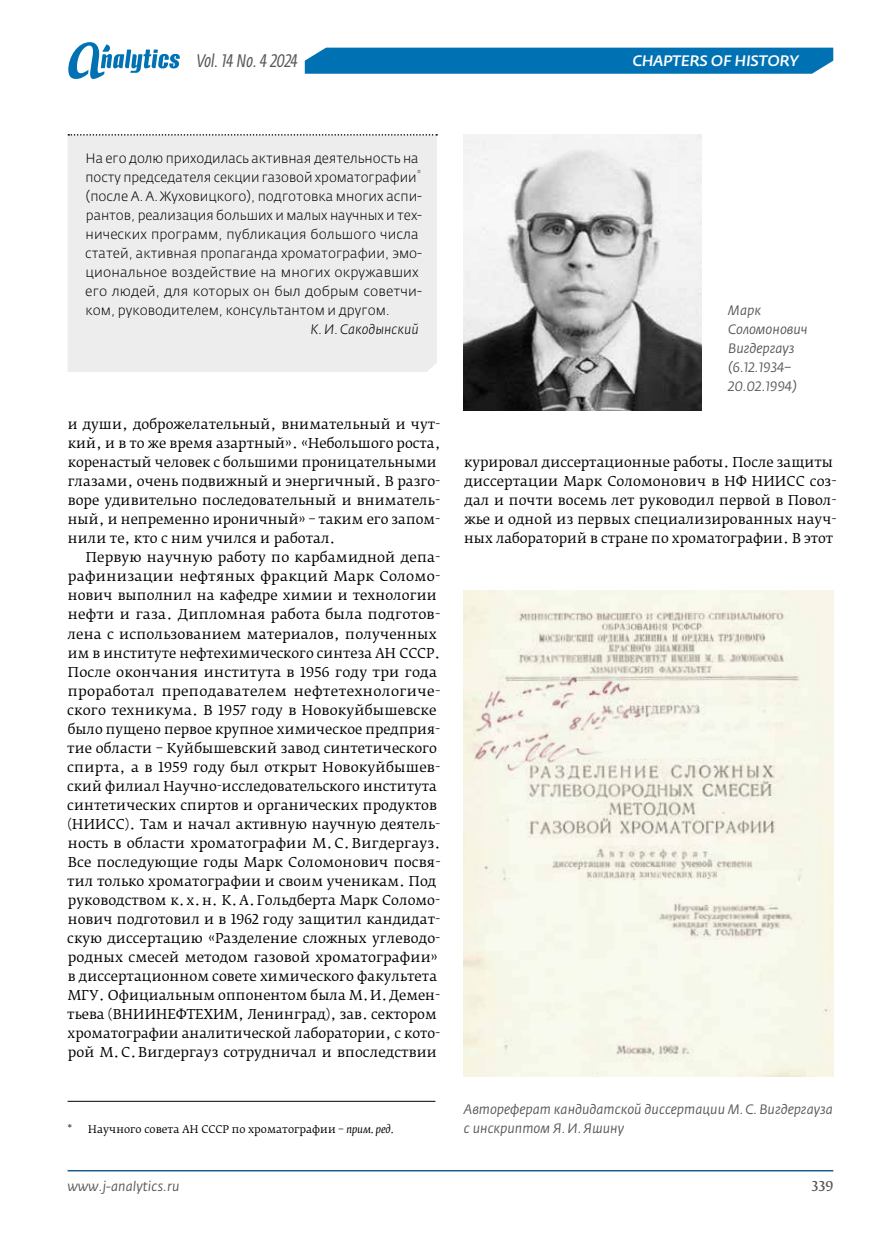
<style>
.page{position:relative;width:881px;height:1234px;background:#fff}
.page>*{position:absolute;margin:0;border:0;box-sizing:border-box;transform-origin:0 0}
.t1{font:italic 18px "Fedra Sans Cond Pro";color:#575756}
.t2{font:italic 500 15px "Fedra Sans Pro";letter-spacing:.01em;color:#fff}
.t3{font:13.5px/19px "Fedra Serif B Pro";color:#000}
.t4{font:300 13.5px/19px "Fedra Sans Pro";color:#000}
.t5{font:italic 13.5px/19px "Fedra Sans Pro";color:#575756}
.t6{font:italic 300 13.5px "Fedra Sans Pro";color:#000}
.t7{font:13.5px "Fedra Serif B Pro";color:#575756}
.t8{font:10.5px "Fedra Serif B Pro";color:#000}
.s1{font-style:italic}
</style>
<div class="page">
<hr style="left:68px;top:1169px;width:765px;height:2px;background:#1d5b89">
<div style="left:305px;top:48px;width:527px;height:26px;background:#0072b4"></div>
<svg style="left:68px;top:42px;width:112px;height:37px"></svg>
<hr style="left:68px;top:1100px;width:367px;height:1px;background:#000">
<img style="left:464px;top:134px;width:237px;height:276px">
<div style="left:67px;top:135px;width:370px;height:237px;background:#ededed"></div>
<svg style="left:68px;top:134px;width:369px;height:2px"></svg>
<img style="left:464px;top:590px;width:369px;height:486px">
<h1 class="t1" style="left:196px;top:50px;width:104px">Vol. 14 No. 4 2024</h1>
<p class="t2" style="left:632px;top:51px;width:167px">CHAPTERS OF HISTORY</p>
<p class="t4" style="left:85px;top:148px;width:338px">На его долю приходилась активная деятельность на посту председателя секции газовой хроматографии<sup>* </sup>(после А.А.Жуховицкого), подготовка многих аспи&shy;рантов, реализация больших и малых научных и тех&shy;нических программ, публикация большого числа статей, активная пропаганда хроматографии, эмо&shy;циональное воздействие на многих окружавших его людей, для которых он был добрым советчи&shy;ком, руководителем, консультантом и другом.</p>
<p class="t6" style="left:310px;top:321px;width:110px">К.И.Сакодынский</p>
<p class="t3" style="left:68px;top:415px;width:374px">и души, доброжелательный, внимательный и чут&shy;кий, и в то же время азартный». «Небольшого роста, коренастый человек с большими проницательными глазами, очень подвижный и энергичный. В разго&shy;воре удивительно последовательный и вниматель&shy;ный, и непременно ироничный» – таким его запом&shy;нили те, кто с ним учился и работал.</p>
<p class="t3" style="left:67px;top:548px;width:374px;text-indent:19px">Первую научную работу по карбамидной депа&shy;рафинизации нефтяных фракций Марк Соломо&shy;нович выполнил на кафедре химии и технологии нефти и газа. Дипломная работа была подготов&shy;лена с использованием материалов, полученных им в институте нефтехимического синтеза АН СССР.<br>После окончания института в 1956 году три года проработал преподавателем нефтетехнологиче&shy;ского техникума. В 1957 году в Новокуйбышевске было пущено первое крупное химическое предприя&shy;тие области – Куйбышевский завод синтетического спирта, а в 1959 году был открыт Новокуйбышев&shy;ский филиал Научно-исследовательского института синтетических спиртов и органических продуктов (НИИСС). Там и начал активную научную деятель&shy;ность в области хроматографии М.С.Вигдергауз.<br>Все последующие годы Марк Соломонович посвя&shy;тил только хроматографии и своим ученикам. Под руководством к.х.н. К.А.Гольдберта Марк Соломо&shy;нович подготовил и в 1962 году защитил кандидат&shy;скую диссертацию «Разделение сложных углеводо&shy;родных смесей методом газовой хроматографии» в диссертационном совете химического факультета МГУ. Официальным оппонентом была М.И.Демен&shy;тьева (ВНИИНЕФТЕХИМ, Ленинград), зав. сектором хроматографии аналитической лаборатории, с кото&shy;рой М.С.Вигдергауз сотрудничал и впоследствии</p>
<p class="t8" style="left:68px;top:1122px;width:327px">* Научного совета АН СССР по хроматографии – <span class="s1">прим. ред.</span></p>
<p class="t5" style="left:728px;top:300px;width:81px">Марк<br>Соломонович<br>Вигдергауз (6.12.1934–<br>20.02.1994)</p>
<p class="t3" style="left:464px;top:453px;width:374px">курировал диссертационные работы. После защиты диссертации Марк Соломонович в НФ НИИСС соз&shy;дал и почти восемь лет руководил первой в Повол&shy;жье и одной из первых специализированных науч&shy;ных лабораторий в стране по хроматографии. В этот</p>
<p class="t5" style="left:464px;top:1099px;width:370px">Автореферат кандидатской диссертации М.С.Вигдергауза с инскриптом Я.И.Яшину</p>
<p class="t5" style="left:67px;top:1176px;width:113px">www.j-analytics.ru</p>
<p class="t7" style="left:811px;top:1176px;width:23px">339</p>
</div>
